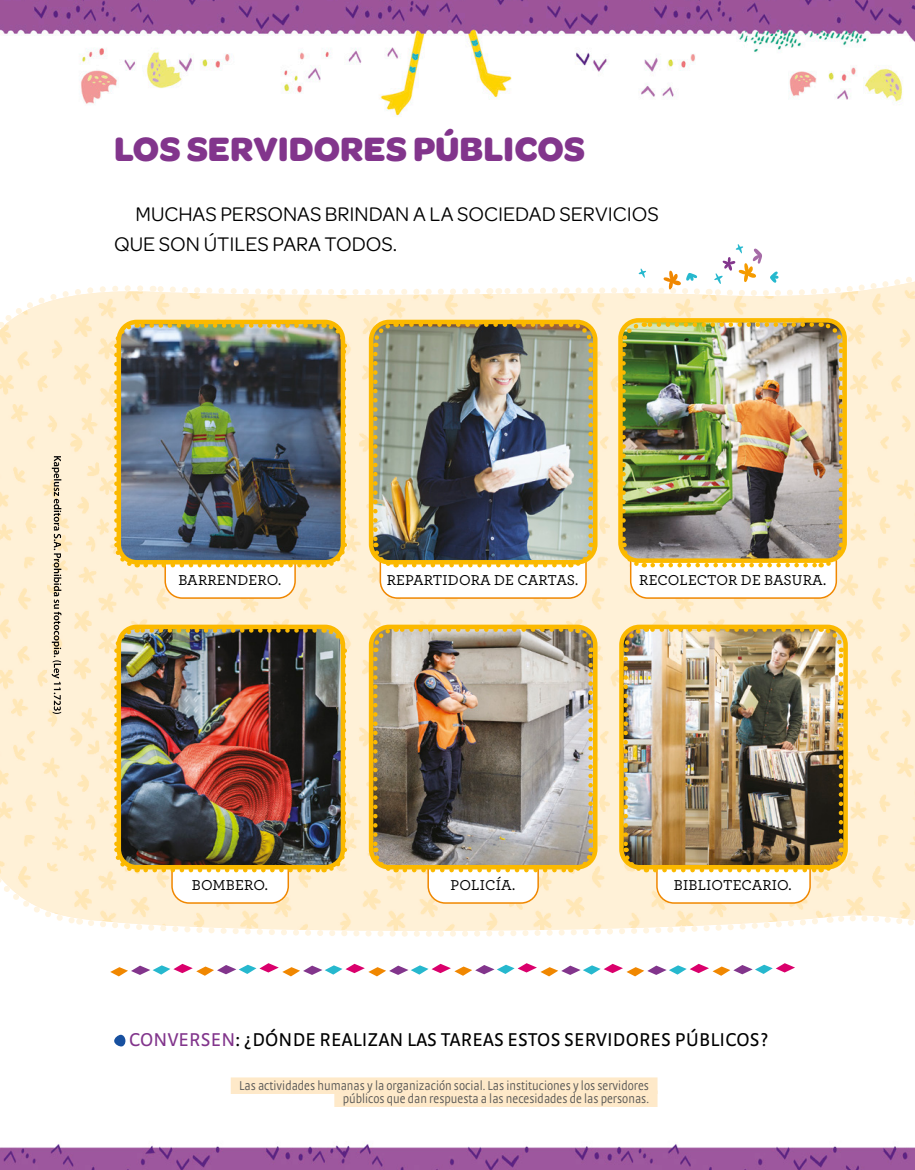
<style>
.page{position:relative;width:915px;height:1170px;background:#fff}
.page>*{position:absolute;margin:0;border:0;box-sizing:border-box;transform-origin:0 0}
.desarrollo_tit-Cs_MA{font:700 36px "Omnes";color:#82358c}
.desarrollo_txt-nosLe{font:21px/30px "Omnes";color:#000}
.act_consigna_MAY{font:19.5px "Strada OT";letter-spacing:.01em;color:#000}
.img_rotulo_MAY{font:500 15px "Archer";letter-spacing:.01em;color:#000}
.Contenidos_curricula{font:300 condensed 13.5px/13.5px "Strada OT";color:#565655;text-align:right}
.s1{color:#82358c}
</style>
<div class="page">
<img style="left:0;top:1141px;width:914px;height:28px">
<img style="left:0;top:0;width:914px;height:116px">
<svg style="left:110px;top:963px;width:684px;height:13px"></svg>
<svg style="left:114px;top:1034px;width:12px;height:12px"></svg>
<img style="left:0;top:244px;width:915px;height:693px">
<div style="left:231px;top:1077px;width:426px;height:16px;background:#fee9c9"></div>
<div style="left:334px;top:1090px;width:323px;height:16px;background:#fee9c9"></div>
<p class="desarrollo_tit-Cs_MA" style="left:114px;top:122px;width:472px">LOS SERVIDORES PÚBLICOS</p>
<p class="desarrollo_txt-nosLe" style="left:114px;top:198px;width:546px;text-indent:21px">MUCHAS PERSONAS BRINDAN A LA SOCIEDAD SERVICIOS<br>QUE SON ÚTILES PARA TODOS.</p>
<p class="img_rotulo_MAY" style="left:178px;top:569px;width:104px">BARRENDERO.</p>
<p class="img_rotulo_MAY" style="left:386px;top:569px;width:193px">REPARTIDORA DE CARTAS.</p>
<p class="img_rotulo_MAY" style="left:639px;top:569px;width:188px">RECOLECTOR DE BASURA.</p>
<p class="img_rotulo_MAY" style="left:192px;top:874px;width:78px">BOMBERO.</p>
<p class="img_rotulo_MAY" style="left:450px;top:874px;width:66px">POLICÍA.</p>
<p class="img_rotulo_MAY" style="left:673px;top:874px;width:119px">BIBLIOTECARIO.</p>
<p class="act_consigna_MAY" style="left:129px;top:1028px;width:640px"><span class="s1">CONVERSEN</span>: ¿DÓNDE REALIZAN LAS TAREAS ESTOS SERVIDORES PÚBLICOS?</p>
<p class="Contenidos_curricula" style="left:239px;top:1078px;width:411px">Las actividades humanas y la organización social. Las instituciones y los servidores públicos que dan respuesta a las necesidades de las personas.</p>
</div>
